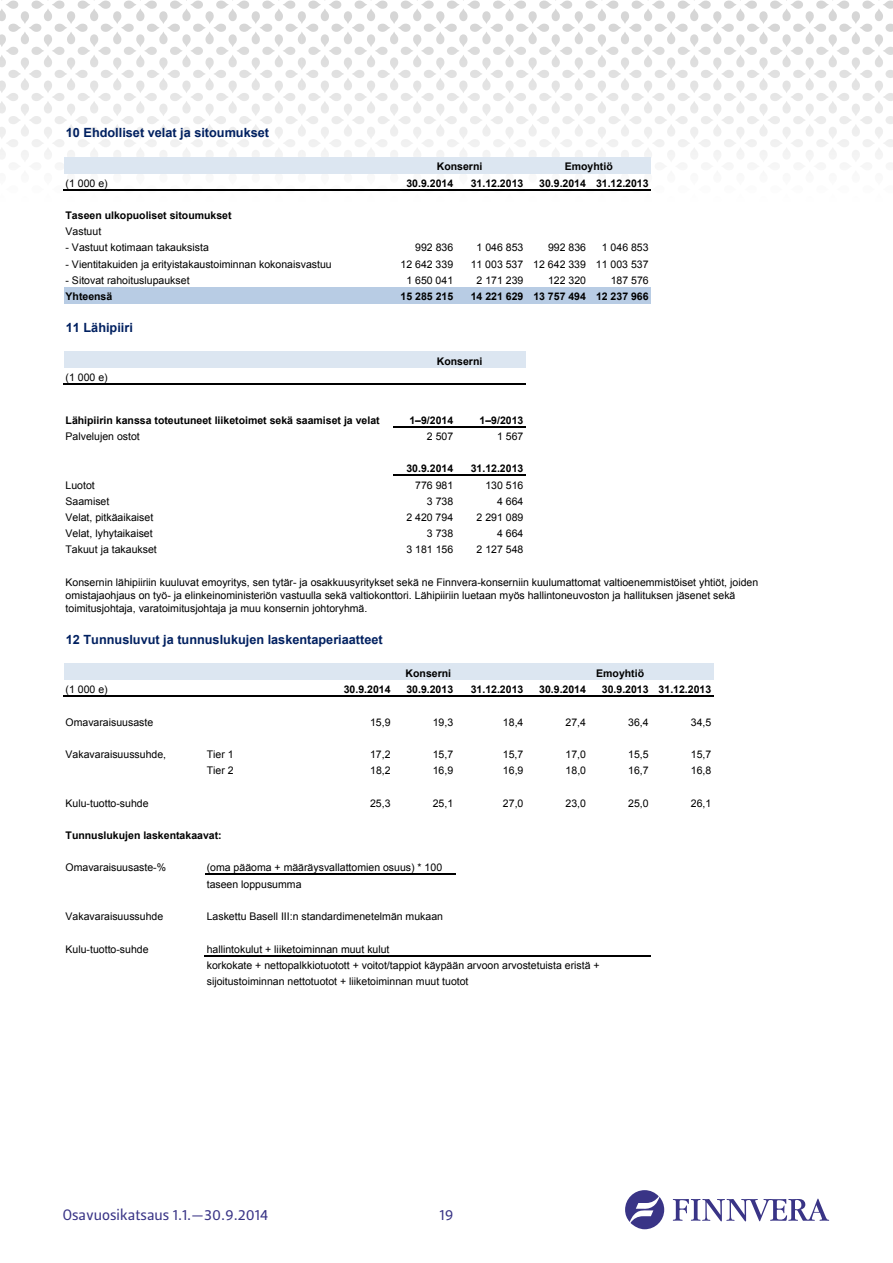
<style>
.page{position:relative;width:893px;height:1263px;background:#fff}
.page>*{position:absolute;margin:0;border:0;box-sizing:border-box;transform-origin:0 0}
.t1{font:15px "Leitura Sans Grot 2";color:#393486}
.t2{font:700 12.75px "Arial";color:#002060}
.t3{font:10.5px/16.2px "Arial";color:#000}
.t4{font:700 10.5px "Arial";color:#000}
</style>
<div class="page">
<svg style="left:0;top:0;width:302px;height:191px"></svg>
<svg style="left:302px;top:0;width:323px;height:191px"></svg>
<svg style="left:625px;top:0;width:268px;height:191px"></svg>
<svg style="left:625px;top:1190px;width:39px;height:39px"></svg>
<svg style="left:673px;top:1198px;width:156px;height:23px"></svg>
<div style="left:64px;top:157px;width:587px;height:17px;background:#dce6f1"></div>
<div style="left:64px;top:287px;width:587px;height:16px;background:#b8cce4"></div>
<div style="left:64px;top:352px;width:462px;height:16px;background:#dce6f1"></div>
<div style="left:64px;top:664px;width:650px;height:16px;background:#dce6f1"></div>
<hr style="left:64px;top:189px;width:587px;height:1px;background:#000">
<hr style="left:64px;top:384px;width:462px;height:1px;background:#000">
<hr style="left:393px;top:426px;width:133px;height:1px;background:#000">
<hr style="left:393px;top:475px;width:133px;height:1px;background:#000">
<hr style="left:64px;top:696px;width:650px;height:1px;background:#000">
<hr style="left:205px;top:874px;width:250px;height:1px;background:#000">
<hr style="left:205px;top:955px;width:446px;height:1px;background:#000">
<p class="t2" style="left:66px;top:124px;width:205px">10 Ehdolliset velat ja sitoumukset</p>
<p class="t3" style="left:66px;top:175px;width:44px">(1 000 e)</p>
<p class="t4" style="left:406px;top:176px;width:48px">30.9.2014</p>
<p class="t4" style="left:471px;top:176px;width:54px">31.12.2013</p>
<p class="t4" style="left:539px;top:176px;width:111px">30.9.2014 31.12.2013</p>
<p class="t4" style="left:66px;top:208px;width:168px">Taseen ulkopuoliset sitoumukset</p>
<p class="t3" style="left:66px;top:224px;width:37px">Vastuut</p>
<p class="t3" style="left:66px;top:240px;width:145px">- Vastuut kotimaan takauksista</p>
<p class="t3" style="left:415px;top:240px;width:40px">992 836</p>
<p class="t3" style="left:477px;top:240px;width:48px">1 046 853</p>
<p class="t3" style="left:548px;top:240px;width:40px">992 836</p>
<p class="t3" style="left:602px;top:240px;width:48px">1 046 853</p>
<p class="t3" style="left:66px;top:256px;width:268px">- Vientitakuiden ja erityistakaustoiminnan kokonaisvastuu</p>
<p class="t3" style="left:400px;top:256px;width:54px">12 642 339</p>
<p class="t3" style="left:471px;top:256px;width:179px">11 003 537 12 642 339 11 003 537</p>
<p class="t3" style="left:66px;top:272px;width:126px">- Sitovat rahoituslupaukset</p>
<p class="t3" style="left:406px;top:272px;width:48px">1 650 041</p>
<p class="t3" style="left:477px;top:272px;width:48px">2 171 239</p>
<p class="t3" style="left:548px;top:272px;width:40px">122 320</p>
<p class="t3" style="left:611px;top:272px;width:40px">187 576</p>
<p class="t4" style="left:66px;top:289px;width:48px">Yhteensä</p>
<p class="t4" style="left:401px;top:289px;width:54px">15 285 215</p>
<p class="t4" style="left:471px;top:289px;width:179px">14 221 629 13 757 494 12 237 966</p>
<p class="t2" style="left:66px;top:319px;width:69px">11 Lähipiiri</p>
<p class="t3" style="left:66px;top:369px;width:44px">(1 000 e)</p>
<p class="t4" style="left:409px;top:413px;width:45px">1–9/2014</p>
<p class="t4" style="left:480px;top:413px;width:45px">1–9/2013</p>
<p class="t3" style="left:66px;top:428px;width:76px">Palvelujen ostot</p>
<p class="t3" style="left:427px;top:428px;width:28px">2 507</p>
<p class="t3" style="left:497px;top:428px;width:28px">1 567</p>
<p class="t4" style="left:406px;top:462px;width:48px">30.9.2014</p>
<p class="t4" style="left:471px;top:462px;width:54px">31.12.2013</p>
<p class="t3" style="left:66px;top:477px;width:31px">Luotot</p>
<p class="t3" style="left:415px;top:477px;width:40px">776 981</p>
<p class="t3" style="left:485px;top:477px;width:40px">130 516</p>
<p class="t3" style="left:66px;top:493px;width:45px">Saamiset</p>
<p class="t3" style="left:427px;top:493px;width:28px">3 738</p>
<p class="t3" style="left:497px;top:493px;width:28px">4 664</p>
<p class="t3" style="left:66px;top:509px;width:89px">Velat, pitkäaikaiset</p>
<p class="t3" style="left:406px;top:509px;width:48px">2 420 794</p>
<p class="t3" style="left:477px;top:509px;width:48px">2 291 089</p>
<p class="t3" style="left:66px;top:525px;width:89px">Velat, lyhytaikaiset</p>
<p class="t3" style="left:427px;top:525px;width:28px">3 738</p>
<p class="t3" style="left:497px;top:525px;width:28px">4 664</p>
<p class="t3" style="left:66px;top:542px;width:93px">Takuut ja takaukset</p>
<p class="t3" style="left:406px;top:542px;width:48px">3 181 156</p>
<p class="t3" style="left:477px;top:542px;width:48px">2 127 548</p>
<p class="t4" style="left:437px;top:160px;width:47px">Konserni</p>
<p class="t4" style="left:565px;top:160px;width:49px">Emoyhtiö</p>
<p class="t4" style="left:437px;top:354px;width:47px">Konserni</p>
<p class="t4" style="left:66px;top:413px;width:316px">Lähipiirin kanssa toteutuneet liiketoimet sekä saamiset ja velat</p>
<p class="t3" style="left:66px;top:576px;width:694px;line-height:13.2px">Konsernin lähipiiriin kuuluvat emoyritys, sen tytär- ja osakkuusyritykset sekä ne Finnvera-konserniin kuulumattomat valtioenemmistöiset yhtiöt, joiden omistajaohjaus on työ- ja elinkeinoministeriön vastuulla sekä valtiokonttori. Lähipiiriin luetaan myös hallintoneuvoston ja hallituksen jäsenet sekä toimitusjohtaja, varatoimitusjohtaja ja muu konsernin johtoryhmä.</p>
<p class="t2" style="left:66px;top:631px;width:318px">12 Tunnusluvut ja tunnuslukujen laskentaperiaatteet</p>
<p class="t3" style="left:66px;top:681px;width:44px">(1 000 e)</p>
<p class="t4" style="left:344px;top:682px;width:48px">30.9.2014</p>
<p class="t4" style="left:406px;top:682px;width:48px">30.9.2013</p>
<p class="t4" style="left:471px;top:682px;width:54px">31.12.2013</p>
<p class="t4" style="left:539px;top:682px;width:48px">30.9.2014</p>
<p class="t4" style="left:602px;top:682px;width:111px">30.9.2013 31.12.2013</p>
<p class="t3" style="left:66px;top:714px;width:89px">Omavaraisuusaste</p>
<p class="t3" style="left:370px;top:714px;width:22px">15,9</p>
<p class="t3" style="left:433px;top:714px;width:22px">19,3</p>
<p class="t3" style="left:503px;top:714px;width:22px">18,4</p>
<p class="t3" style="left:566px;top:714px;width:22px">27,4</p>
<p class="t3" style="left:628px;top:714px;width:22px">36,4</p>
<p class="t3" style="left:691px;top:714px;width:22px">34,5</p>
<p class="t3" style="left:66px;top:746px;width:102px">Vakavaraisuussuhde,</p>
<p class="t3" style="left:207px;top:746px;width:28px">Tier 1</p>
<p class="t3" style="left:370px;top:746px;width:22px">17,2</p>
<p class="t3" style="left:433px;top:746px;width:22px">15,7</p>
<p class="t3" style="left:503px;top:746px;width:22px">15,7</p>
<p class="t3" style="left:566px;top:746px;width:22px">17,0</p>
<p class="t3" style="left:628px;top:746px;width:22px">15,5</p>
<p class="t3" style="left:691px;top:746px;width:22px">15,7</p>
<p class="t3" style="left:207px;top:762px;width:28px">Tier 2</p>
<p class="t3" style="left:370px;top:762px;width:22px">18,2</p>
<p class="t3" style="left:433px;top:762px;width:22px">16,9</p>
<p class="t3" style="left:503px;top:762px;width:22px">16,9</p>
<p class="t3" style="left:566px;top:762px;width:22px">18,0</p>
<p class="t3" style="left:628px;top:762px;width:22px">16,7</p>
<p class="t3" style="left:691px;top:762px;width:22px">16,8</p>
<p class="t3" style="left:66px;top:795px;width:85px">Kulu-tuotto-suhde</p>
<p class="t3" style="left:370px;top:795px;width:22px">25,3</p>
<p class="t3" style="left:433px;top:795px;width:22px">25,1</p>
<p class="t3" style="left:503px;top:795px;width:22px">27,0</p>
<p class="t3" style="left:566px;top:795px;width:22px">23,0</p>
<p class="t3" style="left:628px;top:795px;width:22px">25,0</p>
<p class="t3" style="left:691px;top:795px;width:22px">26,1</p>
<p class="t4" style="left:66px;top:828px;width:158px">Tunnuslukujen laskentakaavat:</p>
<p class="t3" style="left:66px;top:860px;width:102px">Omavaraisuusaste-%</p>
<p class="t3" style="left:207px;top:860px;width:237px">(oma pääoma + määräysvallattomien osuus) * 100 taseen loppusumma</p>
<p class="t3" style="left:66px;top:908px;width:99px">Vakavaraisuussuhde</p>
<p class="t3" style="left:207px;top:908px;width:238px">Laskettu Basell III:n standardimenetelmän mukaan</p>
<p class="t3" style="left:66px;top:941px;width:85px">Kulu-tuotto-suhde</p>
<p class="t3" style="left:207px;top:941px;width:394px">hallintokulut + liiketoiminnan muut kulut<br>korkokate + nettopalkkiotuotott + voitot/tappiot käypään arvoon arvostetuista eristä + sijoitustoiminnan nettotuotot + liiketoiminnan muut tuotot</p>
<p class="t4" style="left:406px;top:666px;width:47px">Konserni</p>
<p class="t4" style="left:596px;top:666px;width:49px">Emoyhtiö</p>
<h1 class="t1" style="left:63px;top:1205px;width:207px">Osavuosikatsaus 1.1.—30.9.2014</h1>
<h1 class="t1" style="left:440px;top:1205px;width:15px">19</h1>
</div>
